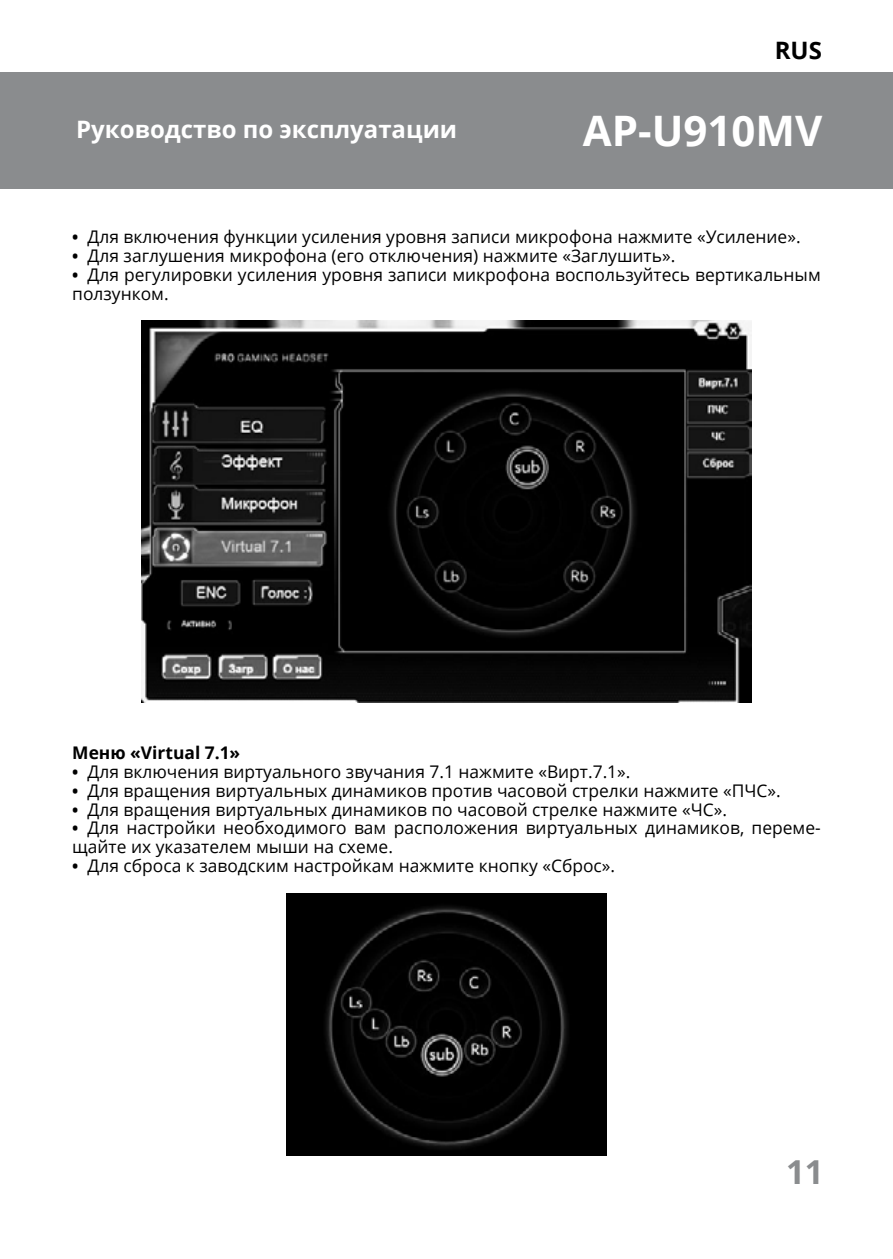
<style>
.page{position:relative;width:893px;height:1259px;background:#fff}
.page>*{position:absolute;margin:0;border:0;box-sizing:border-box;transform-origin:0 0}
.t1{font:700 42px "Open Sans";color:#fff}
.t2{font:700 33px "Open Sans";color:#8a8c8e}
.t3{font:700 24px "Open Sans";color:#fff}
.t4{font:700 24px "Open Sans";color:#000}
.t5{font:17.4px/18.9px "Open Sans";color:#000}
.t6{font:700 17.4px "Open Sans";color:#000}
.s1{font-weight:700;font-size:16.5px}
</style>
<div class="page">
<div style="left:0;top:72px;width:893px;height:117px;background:#8a8c8e"></div>
<img style="left:141px;top:321px;width:611px;height:381px">
<img style="left:287px;top:893px;width:319px;height:262px">
<h3 class="t4" style="left:775px;top:34px;width:49px">RUS</h3>
<h3 class="t3" style="left:76px;top:113px;width:382px">Руководство по эксплуатации</h3>
<h1 class="t1" style="left:583px;top:101px;width:241px">AP-U910MV</h1>
<p class="t5" style="left:72px;top:227px;width:730px"><span class="s1">•</span> Для включения функции усиления уровня записи микрофона нажмите «Усиление».</p>
<p class="t5" style="left:72px;top:246px;width:604px"><span class="s1">•</span> Для заглушения микрофона (его отключения) нажмите «Заглушить».</p>
<p class="t5" style="left:72px;top:265px;width:750px"><span class="s1">•</span> Для регулировки усиления уровня записи микрофона воспользуйтесь вертикальным ползунком.</p>
<p class="t6" style="left:72px;top:740px;width:170px">Меню «Virtual 7.1»</p>
<p class="t5" style="left:72px;top:761px;width:560px"><span class="s1">•</span> Для включения виртуального звучания 7.1 нажмите «Вирт.7.1».</p>
<p class="t5" style="left:72px;top:780px;width:710px"><span class="s1">•</span> Для вращения виртуальных динамиков против часовой стрелки нажмите «ПЧС».</p>
<p class="t5" style="left:72px;top:799px;width:656px"><span class="s1">•</span> Для вращения виртуальных динамиков по часовой стрелке нажмите «ЧС».</p>
<p class="t5" style="left:72px;top:818px;width:750px"><span class="s1">•</span> Для настройки необходимого вам расположения виртуальных динамиков, переме&shy;щайте их указателем мыши на схеме.</p>
<p class="t5" style="left:72px;top:856px;width:544px"><span class="s1">•</span> Для сброса к заводским настройкам нажмите кнопку «Сброс».</p>
<h2 class="t2" style="left:786px;top:1148px;width:39px">11</h2>
</div>
